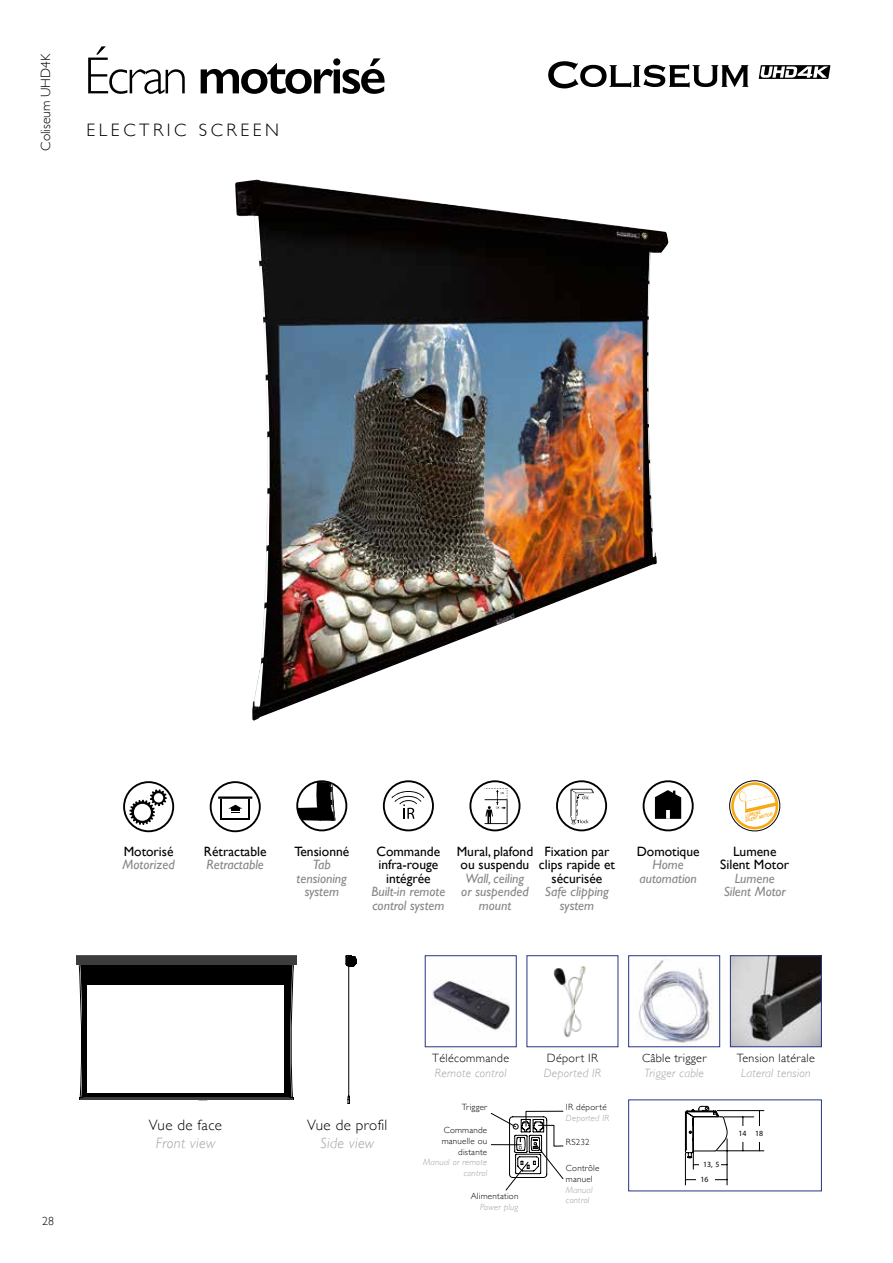
<style>
.page{position:relative;width:893px;height:1263px;background:#fff}
.page>*{position:absolute;margin:0;border:0;box-sizing:border-box;transform-origin:0 0}
.t1{font:600 52.5px "Gill Sans";letter-spacing:-.05em;color:#000}
.t2{font:300 18px "Gill Sans";letter-spacing:.2em;color:#000}
.t3{font:300 15px "Gill Sans";letter-spacing:.025em;color:#000}
.t4{font:italic 300 15px "Gill Sans";letter-spacing:.025em;color:#a1a1a1}
.t5{font:italic 13.5px/13.5px "Gill Sans";color:#878787;text-align:center}
.t6{font:13.5px/13.5px "Gill Sans";color:#000;text-align:center}
.t7{font:300 13.5px "Gill Sans";color:#000}
.t8{font:300 12px "Gill Sans";letter-spacing:.025em;color:#000}
.t9{font:italic 300 12px "Gill Sans";letter-spacing:.025em;color:#a1a1a1}
.t10{font:300 9px/10.8px "Gill Sans";letter-spacing:.025em;color:#000}
.t11{font:italic 300 9px/10.8px "Gill Sans";letter-spacing:.025em;color:#a1a1a1}
.t12{font:7.95px "Myriad Pro";color:#000}
.t13{font:italic 700 4.5px/4.2px "Helvetica Neue LT Com";color:#f7a813;scale:.83 1}
.s1{font-weight:300}
</style>
<div class="page">
<img style="left:235px;top:180px;width:433px;height:541px">
<hr style="left:77px;top:955px;width:220px;height:2px;background:#575756">
<div style="left:77px;top:957px;width:220px;height:8px;background:#3c3c3b"></div>
<svg style="left:79px;top:965px;width:215px;height:136px"></svg>
<svg style="left:346px;top:955px;width:11px;height:149px"></svg>
<img style="left:553px;top:966px;width:33px;height:72px">
<div style="left:527px;top:955px;width:91px;height:92px;border:1px solid #283583"></div>
<img style="left:639px;top:960px;width:73px;height:83px">
<div style="left:628px;top:955px;width:92px;height:92px;border:1px solid #283583"></div>
<img style="left:732px;top:957px;width:88px;height:88px">
<div style="left:730px;top:955px;width:92px;height:92px;border:1px solid #283583"></div>
<img style="left:432px;top:980px;width:78px;height:50px">
<div style="left:425px;top:955px;width:91px;height:92px;border:1px solid #283583"></div>
<hr style="left:685px;top:1153px;width:1px;height:32px;background:#000">
<hr style="left:727px;top:1139px;width:1px;height:46px;background:#000">
<hr style="left:685px;top:1179px;width:42px;height:1px;background:#000">
<hr style="left:717px;top:1110px;width:47px;height:1px;background:#000">
<hr style="left:743px;top:1117px;width:1px;height:34px;background:#000">
<hr style="left:759px;top:1110px;width:1px;height:41px;background:#000">
<svg style="left:685px;top:1106px;width:42px;height:63px"></svg>
<hr style="left:693px;top:1164px;width:34px;height:1px;background:#000">
<hr style="left:724px;top:1116px;width:30px;height:1px;background:#000">
<hr style="left:717px;top:1150px;width:47px;height:1px;background:#000">
<div style="left:696px;top:1172px;width:19px;height:19px;background:#fff"></div>
<hr style="left:699px;top:1163px;width:22px;height:3px;background:#fff">
<div style="left:735px;top:1126px;width:30px;height:16px;background:#fff"></div>
<div style="left:628px;top:1100px;width:194px;height:91px;border:1px solid #283583"></div>
<svg style="left:491px;top:1111px;width:72px;height:79px"></svg>
<svg style="left:123px;top:781px;width:51px;height:51px"></svg>
<svg style="left:210px;top:781px;width:51px;height:51px"></svg>
<svg style="left:469px;top:780px;width:51px;height:51px"></svg>
<svg style="left:383px;top:780px;width:51px;height:51px"></svg>
<svg style="left:643px;top:780px;width:51px;height:51px"></svg>
<svg style="left:556px;top:780px;width:51px;height:51px"></svg>
<div style="left:730px;top:781px;width:50px;height:50px;border:1px solid #000;border-radius:50%"></div>
<svg style="left:731px;top:782px;width:47px;height:47px"></svg>
<svg style="left:296px;top:780px;width:51px;height:51px"></svg>
<svg style="left:548px;top:61px;width:200px;height:27px"></svg>
<svg style="left:759px;top:65px;width:71px;height:14px"></svg>
<p class="t7" style="left:35px;top:151px;width:98px;rotate:-90deg">Coliseum UHD4K</p>
<h1 class="t1" style="left:84px;top:44px;width:304px"><span class="s1">Écran</span> motorisé</h1>
<h2 class="t2" style="left:86px;top:116px;width:194px">ELECTRIC SCREEN</h2>
<p class="t8" style="left:42px;top:1212px;width:13px">28</p>
<p class="t6" style="left:124px;top:844px;width:51px">Motorisé</p>
<p class="t5" style="left:123px;top:858px;width:54px">Motorized</p>
<p class="t6" style="left:204px;top:844px;width:64px">Rétractable</p>
<p class="t5" style="left:207px;top:858px;width:59px">Retractable</p>
<p class="t6" style="left:294px;top:844px;width:56px">Tensionné</p>
<p class="t5" style="left:297px;top:858px;width:52px">Tab tensioning system</p>
<p class="t6" style="left:377px;top:844px;width:65px">Commande infra-rouge intégrée</p>
<p class="t5" style="left:371px;top:885px;width:75px;text-align:left">Built-in remote control system</p>
<p class="t6" style="left:457px;top:844px;width:78px;text-align:left">Mural, plafond ou suspendu</p>
<p class="t5" style="left:461px;top:871px;width:69px">Wall, ceiling or suspended mount</p>
<p class="t6" style="left:539px;top:844px;width:78px">Fixation par clips rapide et sécurisée</p>
<p class="t5" style="left:545px;top:885px;width:66px">Safe clipping system</p>
<p class="t6" style="left:637px;top:844px;width:64px">Domotique</p>
<p class="t5" style="left:639px;top:858px;width:59px">Home automation</p>
<p class="t13" style="left:744px;top:814px;width:35px;rotate:-13deg">LUMENE<br>SILENT MOTOR</p>
<p class="t6" style="left:720px;top:844px;width:70px">Lumene<br>Silent Motor</p>
<p class="t5" style="left:724px;top:871px;width:64px">Lumene<br>Silent Motor</p>
<p class="t3" style="left:149px;top:1113px;width:75px">Vue de face</p>
<p class="t4" style="left:156px;top:1134px;width:61px">Front view</p>
<p class="t3" style="left:307px;top:1113px;width:82px">Vue de profil</p>
<p class="t4" style="left:320px;top:1135px;width:55px">Side view</p>
<p class="t8" style="left:432px;top:1049px;width:78px">Télécommande</p>
<p class="t9" style="left:435px;top:1066px;width:73px">Remote control</p>
<p class="t10" style="left:462px;top:1102px;width:27px">Trigger</p>
<p class="t10" style="left:442px;top:1124px;width:47px;text-align:right">Commande manuelle ou distante</p>
<p class="t11" style="left:423px;top:1157px;width:66px;text-align:right">Manual or remote control</p>
<p class="t10" style="left:471px;top:1191px;width:49px">Alimentation</p>
<p class="t11" style="left:480px;top:1202px;width:40px">Power plug</p>
<p class="t8" style="left:547px;top:1049px;width:52px">Déport IR</p>
<p class="t9" style="left:544px;top:1066px;width:59px">Deported IR</p>
<p class="t10" style="left:566px;top:1102px;width:42px">IR déporté</p>
<p class="t11" style="left:566px;top:1113px;width:45px">Deported IR</p>
<p class="t10" style="left:566px;top:1136px;width:25px">RS232</p>
<p class="t10" style="left:566px;top:1162px;width:35px">Contrôle manuel</p>
<p class="t11" style="left:566px;top:1184px;width:28px">Manual control</p>
<p class="t8" style="left:642px;top:1049px;width:66px">Câble trigger</p>
<p class="t9" style="left:644px;top:1066px;width:61px">Trigger cable</p>
<p class="t8" style="left:737px;top:1049px;width:79px">Tension latérale</p>
<p class="t9" style="left:741px;top:1066px;width:71px">Lateral tension</p>
<p class="t12" style="left:703px;top:1159px;width:18px">13, 5</p>
<p class="t12" style="left:700px;top:1175px;width:10px">16</p>
<p class="t12" style="left:738px;top:1128px;width:26px">14 18</p>
</div>
